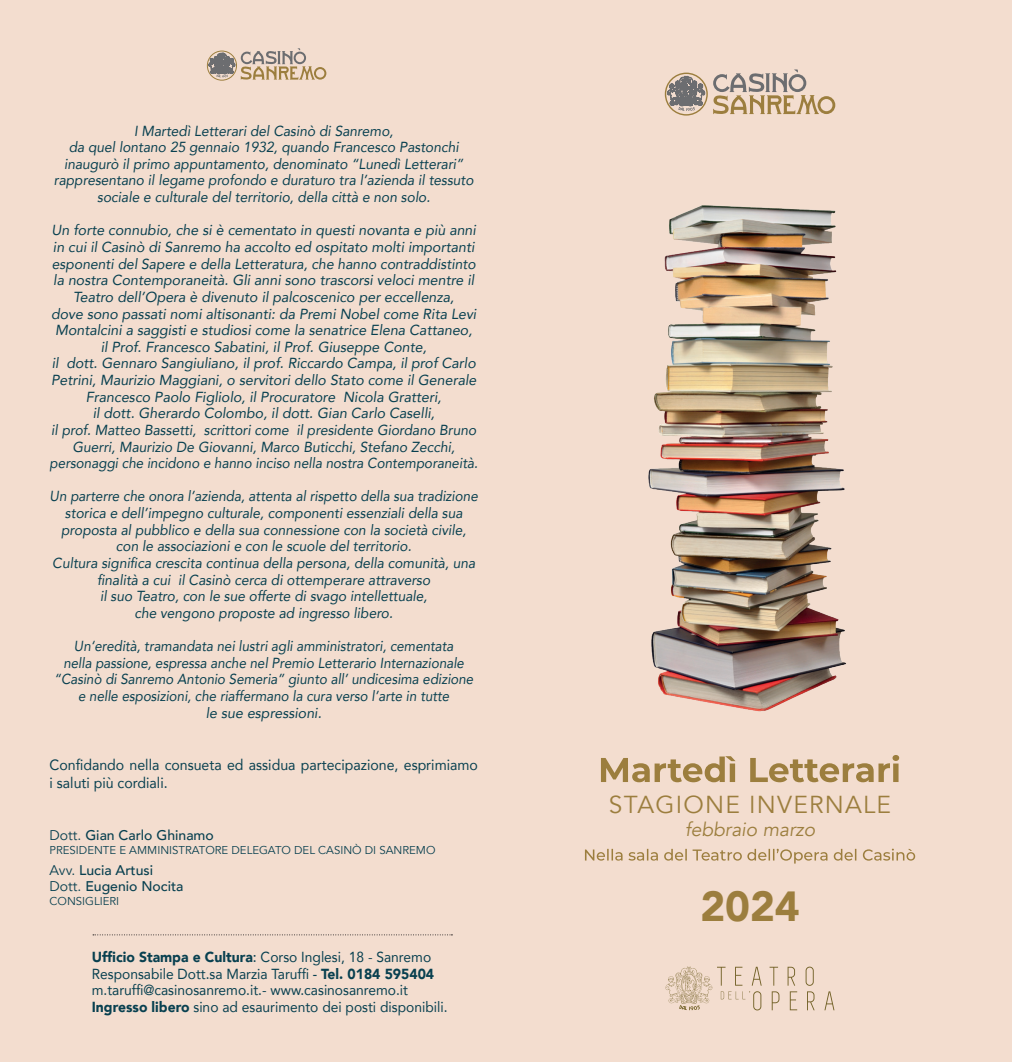
<style>
.page{position:relative;width:1012px;height:1062px;background:#f3ddcf}
.page>*{position:absolute;margin:0;border:0;box-sizing:border-box;transform-origin:0 0}
.t1{font:900 42px "Avenir";color:#9c7e3e}
.t2{font:24.5px "Avenir";letter-spacing:.05em;color:#9c7e3e}
.t3{font:italic 19.25px "Avenir";color:#9c7e3e}
.t4{font:14.88px/17.5px "Avenir";color:#084050;scale:.95 1}
.t5{font:italic 14.53px/16.6px "Avenir";color:#084050;text-align:center}
.t6{font:italic 14.53px/16.6px "Avenir";color:#084050;text-align:center;scale:.93 1}
.t7{font:italic 14.53px/16.6px "Avenir";color:#084050;text-align:center;scale:.95 1}
.t8{font:italic 14.53px/16.6px "Avenir";color:#084050;text-align:center;scale:.92 1}
.t9{font:14.53px/16.6px "Avenir";color:#084050;scale:.95 1}
.t10{font:500 14px/15.6px "Avenir";color:#084050}
.t11{font:11.38px "Avenir";color:#084050}
.s1{font-weight:400}
.s2{font-weight:900}
.s3{font-weight:500}
</style>
<div class="page">
<svg style="left:207px;top:48px;width:119px;height:33px"></svg>
<svg style="left:93px;top:934px;width:359px;height:1px"></svg>
<img style="left:648px;top:205px;width:198px;height:507px">
<svg style="left:601px;top:755px;width:298px;height:27px"></svg>
<svg style="left:585px;top:848px;width:330px;height:15px"></svg>
<svg style="left:770px;top:966px;width:8px;height:19px"></svg>
<svg style="left:788px;top:966px;width:7px;height:19px"></svg>
<svg style="left:806px;top:966px;width:8px;height:19px"></svg>
<svg style="left:772px;top:991px;width:7px;height:19px"></svg>
<svg style="left:790px;top:991px;width:7px;height:19px"></svg>
<svg style="left:807px;top:991px;width:8px;height:19px"></svg>
<svg style="left:824px;top:991px;width:10px;height:19px"></svg>
<svg style="left:665px;top:966px;width:97px;height:44px"></svg>
<svg style="left:665px;top:69px;width:170px;height:47px"></svg>
<p class="t7" style="left:54px;top:122px;width:443px">I Martedì Letterari del Casinò di Sanremo,<br>da quel lontano 25 gennaio 1932, quando Francesco Pastonchi inaugurò il primo appuntamento, denominato “Lunedì Letterari” rappresentano il legame profondo e duraturo tra l’azienda il tessuto sociale e culturale del territorio, della città e non solo.</p>
<p class="t5" style="left:50px;top:222px;width:430px">Un forte connubio, che si è cementato in questi novanta e più anni in cui il Casinò di Sanremo ha accolto ed ospitato molti importanti esponenti del Sapere e della Letteratura, che hanno contraddistinto la nostra Contemporaneità. Gli anni sono trascorsi veloci mentre il Teatro dell’Opera è divenuto il palcoscenico per eccellenza,<br>dove sono passati nomi altisonanti: da Premi Nobel come Rita Levi Montalcini a saggisti e studiosi come la senatrice Elena Cattaneo,<br>il Prof. Francesco Sabatini, il Prof. Giuseppe Conte,<br>il dott. Gennaro Sangiuliano, il prof. Riccardo Campa, il prof Carlo Petrini, Maurizio Maggiani, o servitori dello Stato come il Generale Francesco Paolo Figliolo, il Procuratore Nicola Gratteri,<br>il dott. Gherardo Colombo, il dott. Gian Carlo Caselli,<br>il prof. Matteo Bassetti, scrittori come il presidente Giordano Bruno Guerri, Maurizio De Giovanni, Marco Buticchi, Stefano Zecchi, personaggi che incidono e hanno inciso nella nostra Contemporaneità.</p>
<p class="t6" style="left:50px;top:488px;width:462px">Un parterre che onora l’azienda, attenta al rispetto della sua tradizione storica e dell’impegno culturale, componenti essenziali della sua proposta al pubblico e della sua connessione con la società civile, con le associazioni e con le scuole del territorio.<br>Cultura significa crescita continua della persona, della comunità, una finalità a cui il Casinò cerca di ottemperare attraverso<br>il suo Teatro, con le sue offerte di svago intellettuale,<br>che vengono proposte ad ingresso libero.</p>
<p class="t8" style="left:54px;top:637px;width:457px">Un‘eredità, tramandata nei lustri agli amministratori, cementata<br>nella passione, espressa anche nel Premio Letterario Internazionale “Casinò di Sanremo Antonio Semeria” giunto all’ undicesima edizione e nelle esposizioni, che riaffermano la cura verso l’arte in tutte<br>le sue espressioni.</p>
<p class="t4" style="left:50px;top:756px;width:452px">Confidando nella consueta ed assidua partecipazione, esprimiamo i saluti più cordiali.</p>
<p class="t10" style="left:50px;top:826px;width:166px"><span class="s1">Dott.</span> Gian Carlo Ghinamo</p>
<p class="t11" style="left:50px;top:843px;width:387px">PRESIDENTE E AMMINISTRATORE DELEGATO DEL CASINÒ DI SANREMO</p>
<p class="t10" style="left:50px;top:861px;width:135px"><span class="s1">Avv.</span> Lucia Artusi<br><span class="s1">Dott.</span> Eugenio Nocita</p>
<p class="t11" style="left:50px;top:894px;width:71px">CONSIGLIERI</p>
<h1 class="t1" style="left:700px;top:870px;width:101px">2024</h1>
<h2 class="t2" style="left:609px;top:789px;width:284px">STAGIONE INVERNALE</h2>
<h3 class="t3" style="left:685px;top:817px;width:132px">febbraio marzo</h3>
<p class="t9" style="left:92px;top:948px;width:376px"><span class="s2">Ufficio Stampa e Cultura</span><span class="s3">:</span> Corso Inglesi, 18 - Sanremo Responsabile Dott.sa Marzia Taruffi <span class="s3">-</span> <span class="s2">Tel. 0184 595404 </span>m.taruffi@casinosanremo.it.- www.casinosanremo.it <span class="s2">Ingresso libero</span> sino ad esaurimento dei posti disponibili.</p>
</div>
